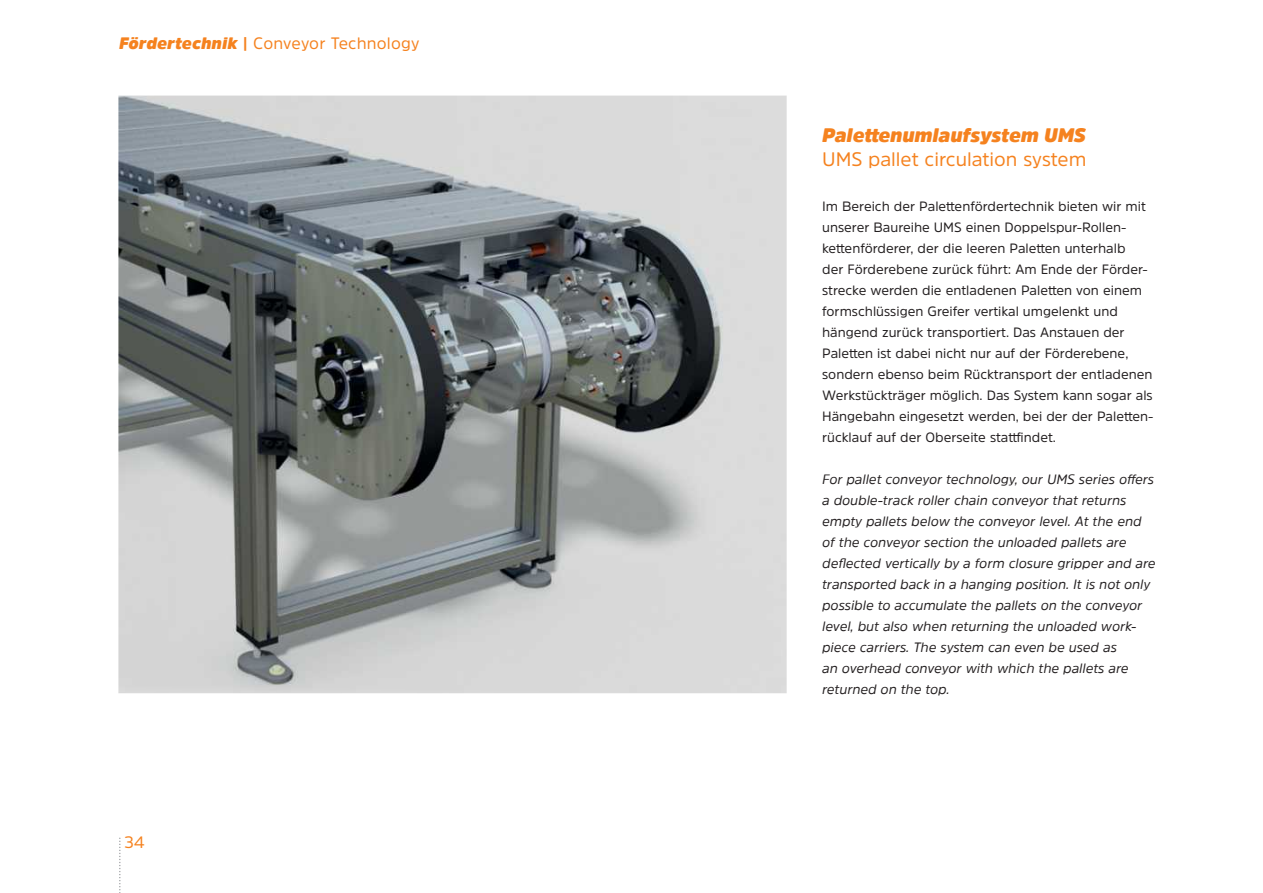
<style>
.page{position:relative;width:1263px;height:893px;background:#fff}
.page>*{position:absolute;margin:0;border:0;box-sizing:border-box;transform-origin:0 0}
.t1{font:19.5px "Amsi Pro";color:#f5821f}
.t2{font:italic 900 19.5px "Amsi Pro";color:#f5821f}
.t3{font:16.5px "Amsi Pro";letter-spacing:.01em;color:#f5821f}
.t4{font:13.5px/21px "Amsi Pro";color:#231f20}
.t5{font:italic 13.5px/21px "Amsi Pro";color:#231f20}
.s1{font-weight:900;font-style:italic}
.s2{font-weight:700}
</style>
<div class="page">
<svg style="left:119px;top:838px;width:2px;height:55px"></svg>
<img style="left:119px;top:95px;width:668px;height:599px">
<p class="t3" style="left:119px;top:34px;width:302px"><span class="s1">Fördertechnik</span> <span class="s2">|</span> Conveyor Technology</p>
<p class="t3" style="left:124px;top:833px;width:22px">34</p>
<h1 class="t2" style="left:822px;top:128px;width:265px">Paleמּenumlaufsystem UMS</h1>
<h1 class="t1" style="left:822px;top:150px;width:266px">UMS pallet circulation system</h1>
<p class="t4" style="left:822px;top:195px;width:333px">Im Bereich der Paleמּenfördertechnik bieten wir mit unserer Baureihe UMS einen Doppelspur-Rollen&shy;keמּenförderer, der die leeren Paleמּen unterhalb<br>der Förderebene zurück führt: Am Ende der Förder&shy;strecke werden die entladenen Paleמּen von einem formschlüssigen Greifer vertikal umgelenkt und hängend zurück transportiert. Das Anstauen der Paleמּen ist dabei nicht nur auf der Förderebene, sondern ebenso beim Rücktransport der entladenen Werkstückträger möglich. Das System kann sogar als Hängebahn eingesetzt werden, bei der der Paleמּen&shy;rücklauf auf der Oberseite staפֿindet.</p>
<p class="t5" style="left:822px;top:470px;width:335px">For pallet conveyor technology, our UMS series offers a double-track roller chain conveyor that returns empty pallets below the conveyor level. At the end of the conveyor section the unloaded pallets are deflected vertically by a form closure gripper and are transported back in a hanging position. It is not only possible to accumulate the pallets on the conveyor level, but also when returning the unloaded work&shy;piece carriers. The system can even be used as<br>an overhead conveyor with which the pallets are returned on the top.</p>
</div>
